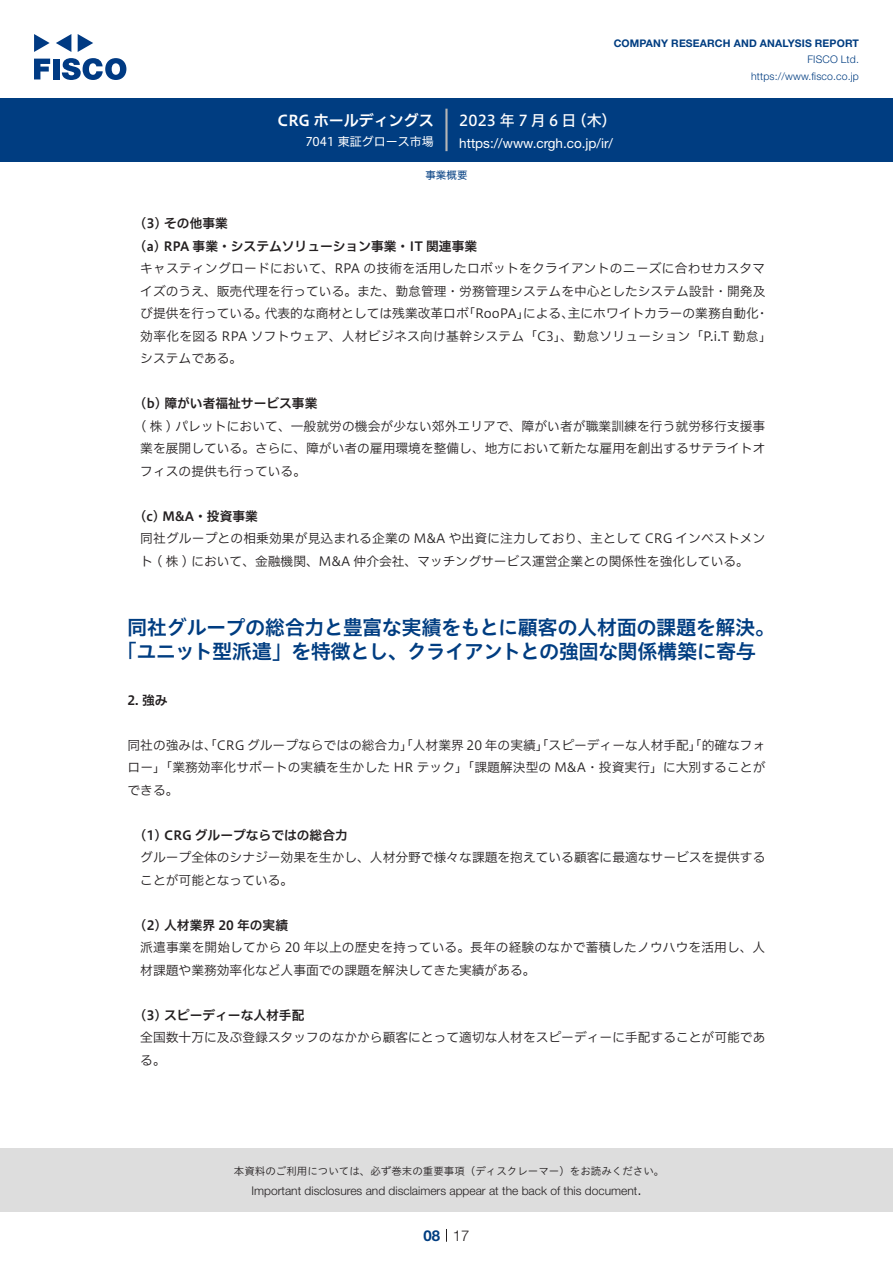
<style>
.page{position:relative;width:893px;height:1263px;background:#fff}
.page>*{position:absolute;margin:0;border:0;box-sizing:border-box;transform-origin:0 0}
.t1{font:20.25px/24px "Hiragino UD Sans Std W6";letter-spacing:-.03em;color:#003d81}
.t2{font:15px "Hiragino UD Sans F Std N W5";letter-spacing:.215em;color:#fff}
.t3{font:15px "Hiragino UD Sans F Std N W6";color:#fff}
.t4{font:300 15px "Helvetica Neue LT Std";color:#231f20}
.t5{font:700 15px "Helvetica Neue LT Std";color:#003d81}
.t6{font:13.5px "Helvetica Neue LT Std";color:#fff}
.t7{font:12.75px/22.5px "Hiragino UD Sans F Std N W3";color:#231f20}
.t8{font:12.75px/22.5px "Hiragino UD Sans F Std N W6";color:#231f20}
.t9{font:12.75px/22.5px "Hiragino UD Sans F Std N W3";letter-spacing:.025em;color:#231f20}
.t10{font:300 12px "Helvetica Neue LT Std";color:#231f20}
.t11{font:12px "Hiragino UD Sans F Std N W4";color:#fff}
.t12{font:10.5px "Hiragino UD Sans Std W3";color:#231f20}
.t13{font:700 10.5px "Helvetica Neue LT Std";letter-spacing:.015em;color:#003d81}
.t14{font:300 10.5px/16.5px "Helvetica Neue LT Std";letter-spacing:.015em;color:#003d81;text-align:right}
.t15{font:10.5px "Hiragino UD Sans F Std N W4";color:#003d81}
</style>
<div class="page">
<div style="left:0;top:1148px;width:893px;height:64px;background:#ddd"></div>
<svg style="left:34px;top:59px;width:16px;height:20px"></svg>
<div style="left:53px;top:59px;width:6px;height:20px;background:#003a83"></div>
<svg style="left:62px;top:58px;width:64px;height:22px"></svg>
<svg style="left:34px;top:34px;width:16px;height:18px"></svg>
<svg style="left:78px;top:34px;width:15px;height:18px"></svg>
<svg style="left:56px;top:34px;width:15px;height:18px"></svg>
<div style="left:0;top:98px;width:893px;height:64px;background:#003d81"></div>
<hr style="left:445px;top:109px;width:3px;height:42px;background:#b5b5b6">
<svg style="left:446px;top:1229px;width:1px;height:13px"></svg>
<p class="t3" style="left:278px;top:109px;width:158px">CRG ホールディングス</p>
<p class="t11" style="left:305px;top:132px;width:130px">7041 東証グロース市場</p>
<p class="t13" style="left:614px;top:37px;width:247px">COMPANY RESEARCH AND ANALYSIS REPORT</p>
<p class="t14" style="left:751px;top:51px;width:109px">FISCO Ltd. https://www.fisco.co j p.</p>
<p class="t2" style="left:459px;top:109px;width:119px">2023年7月6日</p>
<p class="t2" style="left:572px;top:109px;width:46px">（木(</p>
<p class="t6" style="left:459px;top:135px;width:155px">https://www.crgh. c o j p. /i r/</p>
<p class="t15" style="left:425px;top:167px;width:43px">事業概要</p>
<p class="t8" style="left:140px;top:211px;width:338px">3( ) その他事業<br>a( ) RPA 事業・システムソリューション事業・IT 関連事業</p>
<p class="t7" style="left:140px;top:256px;width:630px;text-align:right">キャスティングロードにおいて、RPA の技術を活用したロボットをクライアントのニーズに合わせカスタマイズのうえ、販売代理を行っている。また、勤怠管理・労務管理システムを中心としたシステム設計・開発及・</p>
<p class="t7" style="left:265px;top:301px;width:205px">代表的な商材としては残業改革ロボ</p>
<p class="t9" style="left:140px;top:301px;width:633px">び提供を行っている。<br>効率化を図る RPA ソフトウェア、人材ビジネス向け基幹システム「C3」、勤怠ソリューション「 T.i.P 勤怠「システムである。</p>
<p class="t8" style="left:140px;top:391px;width:179px">b( ) 障がい者福祉サービス事業</p>
<p class="t7" style="left:140px;top:414px;width:627px;text-align:justify">( 株 ) パレットにおいて、一般就労の機会が少ない郊外エリアで、障がい者が職業訓練を行う就労移行支援事業を展開している。さらに、障がい者の雇用環境を整備し、地方において新たな雇用を創出するサテライトオフィスの提供も行っている。</p>
<p class="t8" style="left:140px;top:504px;width:119px">c( ) M&amp;A・投資事業</p>
<p class="t7" style="left:140px;top:526px;width:627px">同社グループとの相乗効果が見込まれる企業の M&amp;A や出資に注力しており、主として CRG インベストメント ( 株 ) において、金融機関、M&amp;A 仲介会社、マッチングサービス運営企業との関係性を強化している。</p>
<p class="t7" style="left:568px;top:301px;width:193px">主にホワイトカラーの業務自動化</p>
<p class="t7" style="left:462px;top:301px;width:69px">「RooPA」</p>
<p class="t7" style="left:523px;top:301px;width:52px">による、</p>
<h1 class="t1" style="left:117px;top:614px;width:660px;text-indent:10px">同社グループの総合力と豊富な実績をもとに顧客の人材面の課題を解決。「ユニット型派遣」を特徴とし、クライアントとの強固な関係構築に寄与</h1>
<p class="t8" style="left:128px;top:688px;width:42px">2. 強み</p>
<p class="t7" style="left:128px;top:733px;width:639px;text-align:justify">同社の強みは、「CRG グループならではの総合力」「人材業界 20 年の実績」「スピーディーな人材手配」「的確なフォロー」「業務効率化サポートの実績を生かした HR テック」「課題解決型の M&amp;A・投資実行」に大別することができる。</p>
<p class="t8" style="left:140px;top:823px;width:209px">1( ) CRG グループならではの総合力</p>
<p class="t7" style="left:140px;top:845px;width:627px">グループ全体のシナジー効果を生かし、人材分野で様々な課題を抱えている顧客に最適なサービスを提供することが可能となっている。</p>
<p class="t8" style="left:140px;top:913px;width:149px">2( ) 人材業界 20 年の実績</p>
<p class="t7" style="left:140px;top:935px;width:627px">派遣事業を開始してから 20 年以上の歴史を持っている。長年の経験のなかで蓄積したノウハウを活用し、人材課題や業務効率化など人事面での課題を解決してきた実績がある。</p>
<p class="t8" style="left:140px;top:1003px;width:166px">3( ) スピーディーな人材手配</p>
<p class="t7" style="left:140px;top:1025px;width:627px">全国数十万に及ぶ登録スタッフのなかから顧客にとって適切な人材をスピーディーに手配することが可能である。</p>
<p class="t12" style="left:234px;top:1163px;width:432px">本資料のご利用については、必ず巻末の重要事項（ディスクレーマー）をお読みください。</p>
<p class="t4" style="left:637px;top:1180px;width:6px">.</p>
<p class="t10" style="left:251px;top:1183px;width:387px">Important disclosures and disclaimers appear at the back of this document</p>
<p class="t5" style="left:423px;top:1226px;width:18px">08</p>
<p class="t4" style="left:453px;top:1226px;width:18px">17</p>
</div>
